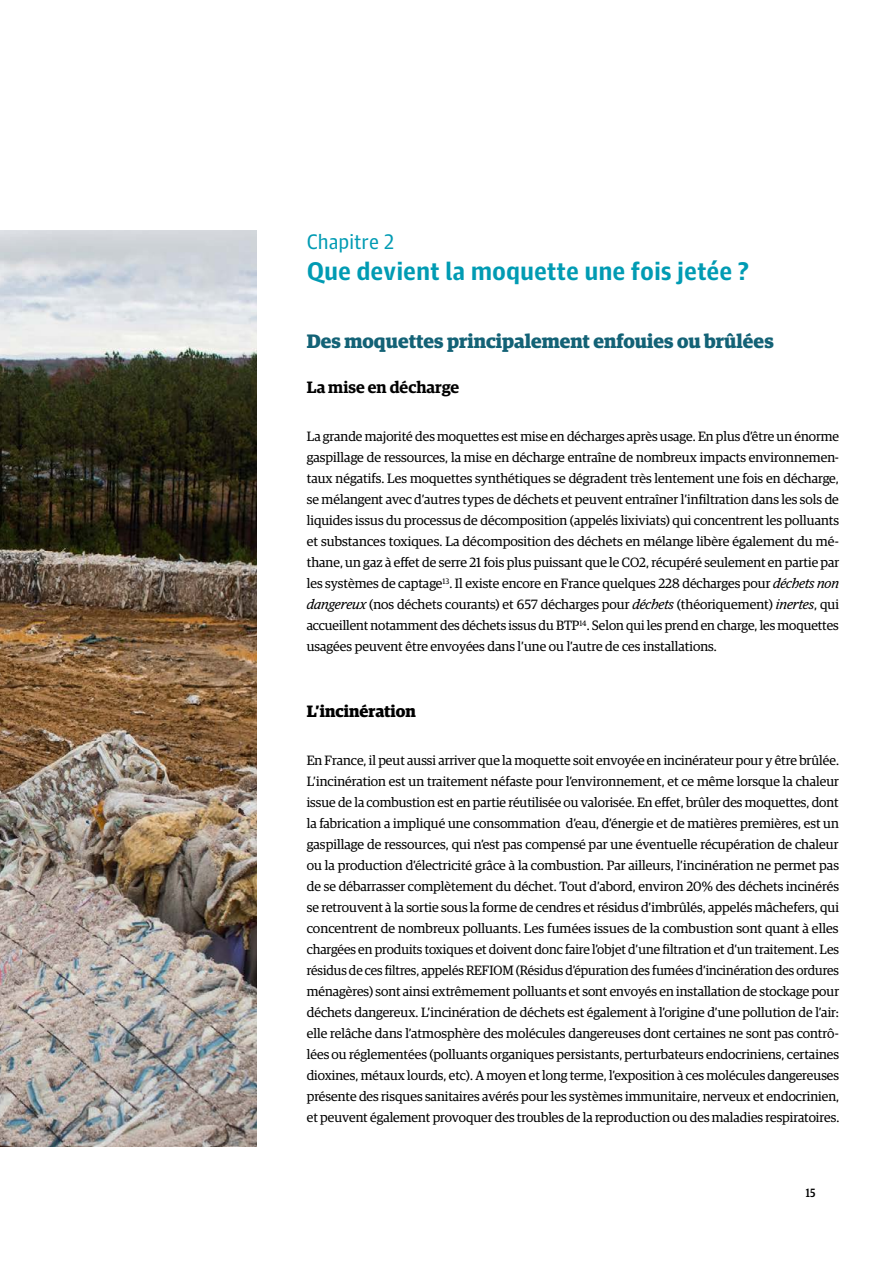
<style>
.page{position:relative;width:893px;height:1263px;background:#fff}
.page>*{position:absolute;margin:0;border:0;box-sizing:border-box;transform-origin:0 0}
.t1{font:700 25.5px "Guardian Agate Sans 1";letter-spacing:-.005em;color:#009bb3}
.t2{font:21px "Guardian Agate Sans 1";letter-spacing:-.005em;color:#009bb3}
.t3{font:700 19.5px "Guardian Egyp";color:#136276}
.t4{font:600 16.5px "Guardian Egyp";color:#000}
.t5{font:700 16.5px "Guardian Egyp";color:#000}
.t6{font:13.5px/21px "Guardian Egyp";color:#000;text-align:justify}
.t7{font:500 12px "Guardian Egyp";color:#000;scale:.87 1}
.s1{font-style:italic}
</style>
<div class="page">
<img style="left:0;top:231px;width:257px;height:915px">
<h2 class="t2" style="left:307px;top:228px;width:90px">Chapitre 2</h2>
<h1 class="t1" style="left:307px;top:254px;width:444px">Que devient la moquette une fois jetée ?</h1>
<h3 class="t3" style="left:307px;top:326px;width:469px">Des moquettes principalement enfouies ou brûlées</h3>
<p class="t4" style="left:307px;top:375px;width:154px">La mise en décharge</p>
<p class="t6" style="left:307px;top:425px;width:534px">La grande majorité des moquettes est mise en décharges après usage. En plus d’être un énorme gaspillage de ressources, la mise en décharge entraîne de nombreux impacts environnemen&shy;taux négatifs. Les moquettes synthétiques se dégradent très lentement une fois en décharge, se mélangent avec d’autres types de déchets et peuvent entraîner l’infiltration dans les sols de liquides issus du processus de décomposition (appelés lixiviats) qui concentrent les polluants et substances toxiques. La décomposition des déchets en mélange libère également du mé&shy;thane, un gaz à effet de serre 21 fois plus puissant que le CO2, récupéré seulement en partie par les systèmes de captage<sup>13</sup>. Il existe encore en France quelques 228 décharges pour <span class="s1">déchets non dangereux</span> (nos déchets courants) et 657 décharges pour <span class="s1">déchets</span> (théoriquement) <span class="s1">inertes</span>, qui accueillent notamment des déchets issus du BTP<sup>14</sup>. Selon qui les prend en charge, les moquettes usagées peuvent être envoyées dans l’une ou l’autre de ces installations.</p>
<p class="t5" style="left:307px;top:699px;width:111px">L’incinération</p>
<p class="t6" style="left:307px;top:749px;width:534px">En France, il peut aussi arriver que la moquette soit envoyée en incinérateur pour y être brûlée.<br>L’incinération est un traitement néfaste pour l’environnement, et ce même lorsque la chaleur issue de la combustion est en partie réutilisée ou valorisée. En effet, brûler des moquettes, dont la fabrication a impliqué une consommation d’eau, d’énergie et de matières premières, est un gaspillage de ressources, qui n’est pas compensé par une éventuelle récupération de chaleur ou la production d’électricité grâce à la combustion. Par ailleurs, l’incinération ne permet pas de se débarrasser complètement du déchet. Tout d’abord, environ 20% des déchets incinérés se retrouvent à la sortie sous la forme de cendres et résidus d’imbrûlés, appelés mâchefers, qui concentrent de nombreux polluants. Les fumées issues de la combustion sont quant à elles chargées en produits toxiques et doivent donc faire l’objet d’une filtration et d’un traitement. Les résidus de ces filtres, appelés REFIOM (Résidus d’épuration des fumées d’incinération des ordures ménagères) sont ainsi extrêmement polluants et sont envoyés en installation de stockage pour déchets dangereux. L’incinération de déchets est également à l’origine d’une pollution de l’air: elle relâche dans l’atmosphère des molécules dangereuses dont certaines ne sont pas contrô&shy;lées ou réglementées (polluants organiques persistants, perturbateurs endocriniens, certaines dioxines, métaux lourds, etc). A moyen et long terme, l’exposition à ces molécules dangereuses présente des risques sanitaires avérés pour les systèmes immunitaire, nerveux et endocrinien, et peuvent également provoquer des troubles de la reproduction ou des maladies respiratoires.</p>
<p class="t7" style="left:806px;top:1184px;width:12px">15</p>
</div>
